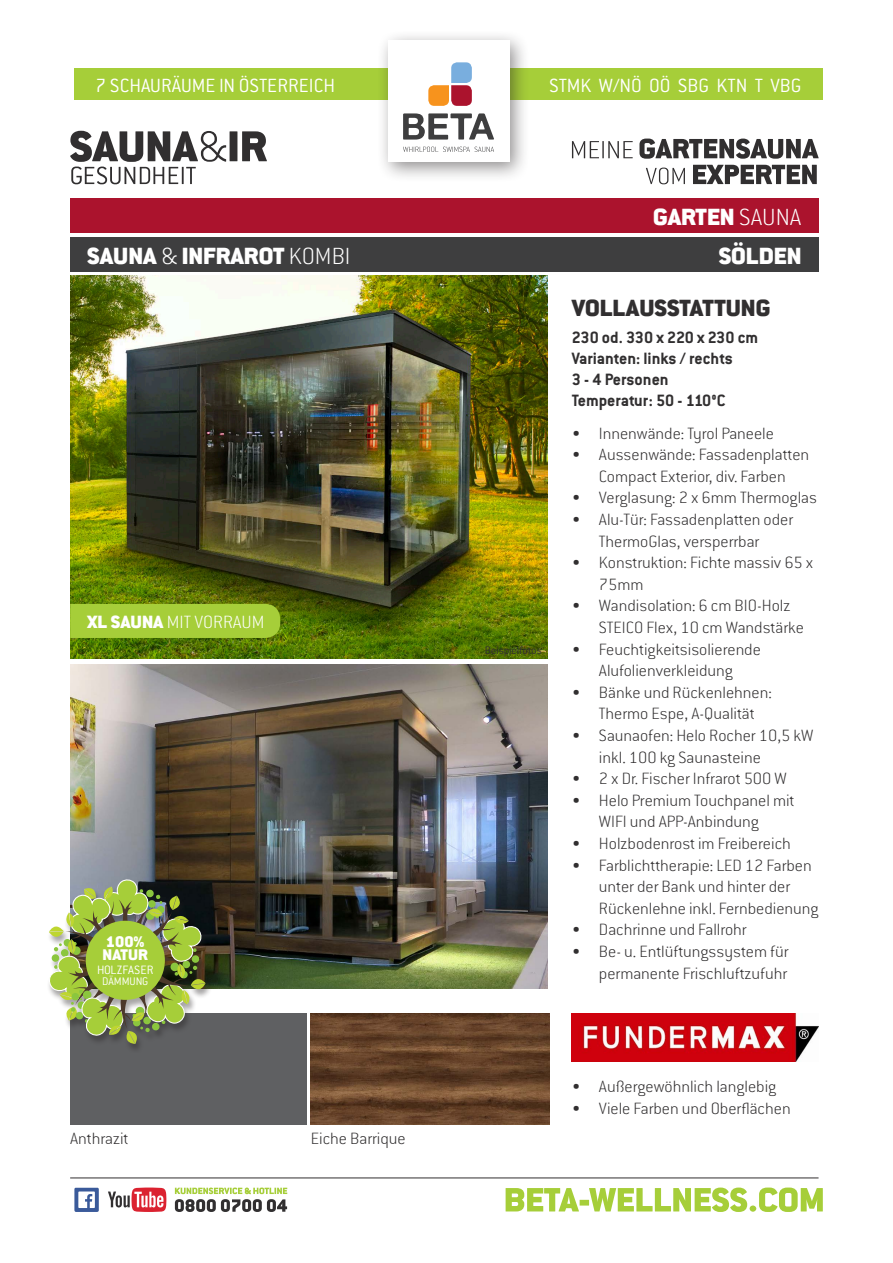
<style>
.page{position:relative;width:893px;height:1263px;background:#fff}
.page>*{position:absolute;margin:0;border:0;box-sizing:border-box;transform-origin:0 0}
.t1{font:900 25.8px "Conduit ITC";color:#fff}
.t2{font:900 25.8px "Conduit ITC";color:#312f30}
.t3{font:300 21px "Conduit ITC";color:#fff}
.t4{font:200 19.5px "Conduit ITC";color:#fff}
.t5{font:200 18px/21.6px "Conduit ITC";color:#312f30;text-align:center}
.t6{font:700 18px "Conduit ITC";color:#312f30}
.t7{font:900 16.95px "Conduit ITC";color:#fff}
.t8{font:300 13.35px "Conduit ITC";color:#fff}
.t9{font:300 12.15px "Conduit ITC";color:#fff}
.t10{font:300 12px "Conduit ITC";letter-spacing:-.015em;color:#312f30}
.s1{font-weight:200}
.s2{font-weight:900}
</style>
<div class="page">
<svg style="left:506px;top:1187px;width:317px;height:25px"></svg>
<svg style="left:74px;top:1187px;width:25px;height:25px"></svg>
<svg style="left:108px;top:1187px;width:58px;height:25px"></svg>
<svg style="left:175px;top:1187px;width:112px;height:25px"></svg>
<div style="left:74px;top:68px;width:749px;height:32px;background:#a6ce39"></div>
<div style="left:377px;top:29px;width:153px;height:154px;background:#231f20;opacity:.5"></div>
<div style="left:388px;top:40px;width:121px;height:122px;background:#fff"></div>
<svg style="left:428px;top:62px;width:44px;height:44px"></svg>
<svg style="left:403px;top:113px;width:91px;height:27px"></svg>
<svg style="left:403px;top:147px;width:91px;height:5px"></svg>
<div style="left:70px;top:198px;width:749px;height:35px;background:#ab132d"></div>
<div style="left:70px;top:237px;width:749px;height:34px;background:#3e3e3f"></div>
<svg style="left:646px;top:165px;width:171px;height:19px"></svg>
<svg style="left:572px;top:139px;width:247px;height:20px"></svg>
<hr style="left:70px;top:1178px;width:748px;height:1px;background:#312f30">
<img style="left:70px;top:276px;width:477px;height:383px">
<img style="left:70px;top:664px;width:477px;height:324px">
<svg style="left:70px;top:131px;width:197px;height:53px"></svg>
<img style="left:311px;top:1013px;width:238px;height:111px">
<div style="left:70px;top:1013px;width:237px;height:111px;background:#5f6062"></div>
<img style="left:572px;top:1013px;width:247px;height:49px">
<div style="left:47px;top:879px;width:165px;height:174px;background:#231f20;opacity:.4"></div>
<img style="left:47px;top:878px;width:158px;height:166px">
<svg style="left:128px;top:1031px;width:7px;height:13px"></svg>
<div style="left:86px;top:921px;width:79px;height:79px;background:#a6ce39;border-radius:50%"></div>
<div style="left:70px;top:604px;width:210px;height:34px;background:#a6ce39"></div>
<p class="t3" style="left:96px;top:73px;width:241px">7 SCHAURÄUME IN ÖSTERREICH</p>
<p class="t3" style="left:549px;top:73px;width:254px">STMK W/NÖ OÖ SBG KTN T VBG</p>
<p class="t1" style="left:653px;top:202px;width:150px">GARTEN <span class="s1">SAUNA</span></p>
<p class="t1" style="left:87px;top:240px;width:265px">SAUNA <span class="s1">&amp;</span> INFRAROT <span class="s1">KOMBI</span></p>
<p class="t1" style="left:719px;top:240px;width:84px">SÖLDEN</p>
<p class="t2" style="left:572px;top:293px;width:200px">VOLLAUSSTATTUNG</p>
<p class="t6" style="left:572px;top:326px;width:188px">230 od. 330 x 220 x 230 cm</p>
<p class="t6" style="left:572px;top:347px;width:162px">Varianten: links / rechts</p>
<p class="t6" style="left:572px;top:368px;width:98px">3 - 4 Personen</p>
<p class="t6" style="left:572px;top:389px;width:155px">Temperatur: 50 - 110°C</p>
<p class="t5" style="left:572px;top:422px;width:204px">• Innenwände: Tyrol Paneele</p>
<p class="t5" style="left:572px;top:443px;width:239px">• Aussenwände: Fassadenplatten<br>Compact Exterior, div. Farben</p>
<p class="t5" style="left:572px;top:487px;width:247px">• Verglasung: 2 x 6mm Thermoglas</p>
<p class="t5" style="left:572px;top:508px;width:223px">• Alu-Tür: Fassadenplatten oder<br>ThermoGlas, versperrbar</p>
<p class="t5" style="left:599px;top:551px;width:216px;text-align:left;text-indent:-27px">• Konstruktion: Fichte massiv 65 x<br>75mm</p>
<p class="t5" style="left:599px;top:595px;width:207px;text-align:left;text-indent:-27px">• Wandisolation: 6 cm BIO-Holz<br>STEICO Flex, 10 cm Wandstärke</p>
<p class="t5" style="left:572px;top:638px;width:191px">• Feuchtigkeitsisolierende<br>Alufolienverkleidung</p>
<p class="t5" style="left:572px;top:681px;width:201px">• Bänke und Rückenlehnen:<br>Thermo Espe, A-Qualität</p>
<p class="t5" style="left:599px;top:724px;width:216px;text-align:left;text-indent:-27px">• Saunaofen: Helo Rocher 10,5 kW inkl. 100 kg Saunasteine</p>
<p class="t5" style="left:572px;top:767px;width:216px">• 2 x Dr. Fischer Infrarot 500 W</p>
<p class="t5" style="left:572px;top:789px;width:224px">• Helo Premium Touchpanel mit<br>WIFI und APP-Anbindung</p>
<p class="t5" style="left:572px;top:832px;width:220px">• Holzbodenrost im Freibereich</p>
<p class="t5" style="left:599px;top:854px;width:221px;text-align:left;text-indent:-27px">• Farblichttherapie: LED 12 Farben unter der Bank und hinter der<br>Rückenlehne inkl. Fernbedienung</p>
<p class="t5" style="left:572px;top:919px;width:176px">• Dachrinne und Fallrohr</p>
<p class="t5" style="left:572px;top:940px;width:218px;text-align:right">• Be- u. Entlüftungssystem für permanente Frischluftzufuhr</p>
<p class="t4" style="left:87px;top:610px;width:179px"><span class="s2">XL SAUNA</span> MIT VORRAUM</p>
<p class="t10" style="left:485px;top:643px;width:59px">Beispielfotos</p>
<p class="t7" style="left:106px;top:931px;width:40px">100%</p>
<p class="t7" style="left:103px;top:945px;width:47px">NATUR</p>
<p class="t8" style="left:97px;top:961px;width:58px">HOLZFASER</p>
<p class="t9" style="left:102px;top:973px;width:48px">DÄMMUNG</p>
<p class="t5" style="left:70px;top:1127px;width:60px">Anthrazit</p>
<p class="t5" style="left:311px;top:1127px;width:96px">Eiche Barrique</p>
<p class="t5" style="left:572px;top:1076px;width:206px">• Außergewöhnlich langlebig</p>
<p class="t5" style="left:572px;top:1097px;width:220px">• Viele Farben und Oberflächen</p>
</div>
